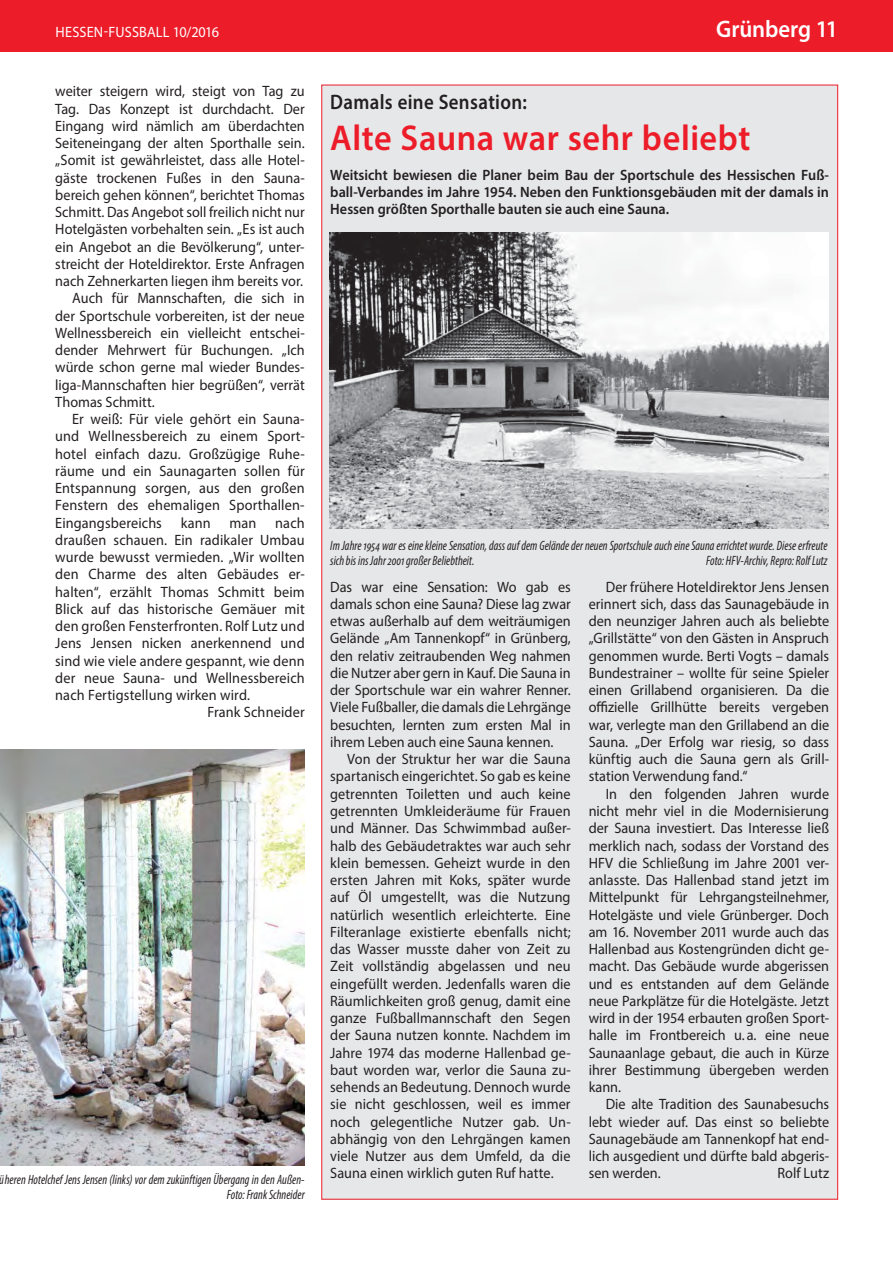
<style>
.page{position:relative;width:893px;height:1263px;background:#fff}
.page>*{position:absolute;margin:0;border:0;box-sizing:border-box;transform-origin:0 0}
.t1{font:600 36px "Myriad Pro";letter-spacing:.015em;color:#ed1c29;scale:.95 1}
.t2{font:600 24px "Myriad Pro";letter-spacing:-.005em;color:#fff;scale:.95 1}
.t3{font:600 21px "Myriad Pro";letter-spacing:.02em;color:#231f20;scale:.9 1}
.t4{font:15px/17.2px "Myriad Pro";color:#231f20;text-align:justify;scale:.95 1}
.t5{font:600 15px/17.2px "Myriad Pro";color:#231f20;text-align:justify;scale:.95 1}
.t6{font:15px "Myriad Pro";letter-spacing:.01em;color:#fff;scale:.95 1}
.t7{font:italic condensed 13.5px/15px "Myriad Pro";letter-spacing:.005em;color:#231f20;text-align:right;scale:.9 1}
</style>
<div class="page">
<div style="left:322px;top:85px;width:516px;height:1114px;background:#e6e7e8"></div>
<div style="left:0;top:0;width:893px;height:51px;background:#ed1c29"></div>
<img style="left:0;top:750px;width:305px;height:416px">
<img style="left:330px;top:232px;width:498px;height:296px">
<p class="t6" style="left:55px;top:26px;width:174px">HESSEN-FUSSBALL 10/2016</p>
<h2 class="t2" style="left:716px;top:20px;width:130px">Grünberg 11</h2>
<p class="t4" style="left:55px;top:84px;width:264px">weiter steigern wird, steigt von Tag zu</p>
<p class="t4" style="left:55px;top:101px;width:264px">Tag. Das Konzept ist durchdacht. Der</p>
<p class="t4" style="left:55px;top:119px;width:264px">Eingang wird nämlich am überdachten</p>
<p class="t4" style="left:55px;top:136px;width:264px">Seiteneingang der alten Sporthalle sein.</p>
<p class="t4" style="left:55px;top:153px;width:264px">„Somit ist gewährleistet, dass alle Hotel-</p>
<p class="t4" style="left:55px;top:170px;width:264px">gäste trockenen Fußes in den Sauna-</p>
<p class="t4" style="left:55px;top:188px;width:264px">bereich gehen können“, berichtet Thomas</p>
<p class="t4" style="left:55px;top:205px;width:264px">Schmitt. Das Angebot soll freilich nicht nur</p>
<p class="t4" style="left:55px;top:222px;width:264px">Hotelgästen vorbehalten sein. „Es ist auch</p>
<p class="t4" style="left:55px;top:239px;width:264px">ein Angebot an die Bevölkerung“, unter-</p>
<p class="t4" style="left:55px;top:257px;width:264px">streicht der Hoteldirektor. Erste Anfragen</p>
<p class="t4" style="left:55px;top:274px;width:262px">nach Zehnerkarten liegen ihm bereits vor.</p>
<p class="t4" style="left:72px;top:291px;width:246px">Auch für Mannschaften, die sich in</p>
<p class="t4" style="left:55px;top:308px;width:264px">der Sportschule vorbereiten, ist der neue</p>
<p class="t4" style="left:55px;top:326px;width:264px">Wellnessbereich ein vielleicht entschei-</p>
<p class="t4" style="left:55px;top:343px;width:264px">dender Mehrwert für Buchungen. „Ich</p>
<p class="t4" style="left:55px;top:360px;width:264px">würde schon gerne mal wieder Bundes-</p>
<p class="t4" style="left:55px;top:377px;width:264px">liga-Mannschaften hier begrüßen“, verrät</p>
<p class="t4" style="left:55px;top:395px;width:106px">Thomas Schmitt.</p>
<p class="t4" style="left:72px;top:412px;width:246px">Er weiß: Für viele gehört ein Sauna-</p>
<p class="t4" style="left:55px;top:429px;width:264px">und Wellnessbereich zu einem Sport-</p>
<p class="t4" style="left:55px;top:446px;width:264px">hotel einfach dazu. Großzügige Ruhe-</p>
<p class="t4" style="left:55px;top:464px;width:264px">räume und ein Saunagarten sollen für</p>
<p class="t4" style="left:55px;top:481px;width:264px">Entspannung sorgen, aus den großen</p>
<p class="t4" style="left:55px;top:498px;width:264px">Fenstern des ehemaligen Sporthallen-</p>
<p class="t4" style="left:55px;top:515px;width:114px">Eingangsbe reichs</p>
<p class="t4" style="left:181px;top:515px;width:33px">kann</p>
<p class="t4" style="left:230px;top:515px;width:30px">man</p>
<p class="t4" style="left:275px;top:515px;width:32px">nach</p>
<p class="t4" style="left:55px;top:533px;width:264px">draußen schauen. Ein radikaler Umbau</p>
<p class="t4" style="left:55px;top:550px;width:264px">wurde bewusst vermieden. „Wir wollten</p>
<p class="t4" style="left:55px;top:567px;width:264px">den Charme des alten Gebäudes er-</p>
<p class="t4" style="left:55px;top:584px;width:264px">halten“, erzählt Thomas Schmitt beim</p>
<p class="t4" style="left:55px;top:602px;width:264px">Blick auf das historische Gemäuer mit</p>
<p class="t4" style="left:55px;top:619px;width:264px">den großen Fensterfronten. Rolf Lutz und</p>
<p class="t4" style="left:55px;top:636px;width:264px">Jens Jensen nicken anerkennend und</p>
<p class="t4" style="left:55px;top:653px;width:264px">sind wie viele andere gespannt, wie denn</p>
<p class="t4" style="left:55px;top:671px;width:264px">der neue Sauna- und Wellnessbereich</p>
<p class="t4" style="left:55px;top:688px;width:207px">nach Fertigstellung wirken wird.</p>
<p class="t4" style="left:207px;top:705px;width:104px">Frank Schneider</p>
<p class="t7" style="left:0;top:1173px;width:340px">üheren Hotelchef Jens Jensen (links) vor dem zukünftigen Übergang in den Außen-<br>Foto: Frank Schneider</p>
<h3 class="t3" style="left:330px;top:94px;width:220px">Damals eine Sensation:</h3>
<h1 class="t1" style="left:330px;top:124px;width:444px">Alte Sauna war sehr beliebt</h1>
<p class="t5" style="left:330px;top:167px;width:527px">Weitsicht bewiesen die Planer beim Bau der Sportschule des Hessischen Fuß&shy;ball-Verbandes im Jahre 1954. Neben den Funktionsgebäuden mit der damals in Hessen größten Sporthalle bauten sie auch eine Sauna.</p>
<p class="t7" style="left:330px;top:539px;width:554px;text-align:left">Im Jahre 1954 war es eine kleine Sensation, dass auf dem Gelände der neuen Sportschule auch eine Sauna errichtet wurde. Diese erfreute sich bis ins Jahr 2001 großer Beliebtheit.</p>
<p class="t7" style="left:706px;top:554px;width:136px">Foto: HFV-Archiv, Repro: Rolf Lutz</p>
<p class="t4" style="left:330px;top:580px;width:255px">Das war eine Sensation: Wo gab es damals schon eine Sauna? Diese lag zwar etwas außerhalb auf dem weiträumigen Gelände „Am Tannenkopf“ in Grünberg, den relativ zeitraubenden Weg nahmen die Nutzer aber gern in Kauf. Die Sauna in der Sportschule war ein wahrer Renner.<br>Viele Fußballer, die damals die Lehrgänge besuchten, lernten zum ersten Mal in ihrem Leben auch eine Sauna kennen.</p>
<p class="t4" style="left:330px;top:752px;width:255px;text-indent:17px">Von der Struktur her war die Sauna spartanisch eingerichtet. So gab es keine getrennten Toiletten und auch keine getrennten Umkleideräume für Frauen und Männer. Das Schwimmbad außer&shy;halb des Gebäudetraktes war auch sehr klein bemessen. Geheizt wurde in den ersten Jahren mit Koks, später wurde auf Öl umgestellt, was die Nutzung natürlich wesentlich erleichterte. Eine Filteranlage existierte ebenfalls nicht; das Wasser musste daher von Zeit zu Zeit vollständig abgelassen und neu eingefüllt werden. Jedenfalls waren die Räumlichkeiten groß genug, damit eine ganze Fußballmannschaft den Segen der Sauna nutzen konnte. Nachdem im Jahre 1974 das moderne Hallenbad ge&shy;baut worden war, verlor die Sauna zu&shy;sehends an Bedeutung. Dennoch wurde sie nicht geschlossen, weil es immer noch gelegentliche Nutzer gab. Un&shy;abhängig von den Lehrgängen kamen viele Nutzer aus dem Umfeld, da die Sauna einen wirklich guten Ruf hatte.</p>
<p class="t4" style="left:589px;top:580px;width:255px;text-indent:17px">Der frühere Hoteldirektor Jens Jensen erinnert sich, dass das Saunagebäude in den neunziger Jahren auch als beliebte „Grillstätte“ von den Gästen in Anspruch genommen wurde. Berti Vogts – damals Bundestrainer – wollte für seine Spieler einen Grillabend organisieren. Da die offizielle Grillhütte bereits vergeben war, verlegte man den Grillabend an die Sauna. „Der Erfolg war riesig, so dass künftig auch die Sauna gern als Grill&shy;station Verwendung fand.“</p>
<p class="t4" style="left:589px;top:787px;width:255px;text-indent:17px">In den folgenden Jahren wurde nicht mehr viel in die Modernisierung der Sauna investiert. Das Interesse ließ merklich nach, sodass der Vorstand des HFV die Schließung im Jahre 2001 ver&shy;anlasste. Das Hallenbad stand jetzt im Mittelpunkt für Lehrgangsteilnehmer, Hotelgäste und viele Grünberger. Doch am 16. November 2011 wurde auch das Hallenbad aus Kostengründen dicht ge&shy;macht. Das Gebäude wurde abgerissen und es entstanden auf dem Gelände neue Parkplätze für die Hotelgäste. Jetzt wird in der 1954 erbauten großen Sport&shy;halle im Frontbereich u. a. eine neue Saunaanlage gebaut, die auch in Kürze ihrer Bestimmung übergeben werden kann.</p>
<p class="t4" style="left:589px;top:1097px;width:255px;text-indent:17px">Die alte Tradition des Saunabesuchs lebt wieder auf. Das einst so beliebte Saunagebäude am Tannenkopf hat end&shy;lich ausgedient und dürfte bald abgeris&shy;sen werden.</p>
<p class="t4" style="left:777px;top:1166px;width:56px">Rolf Lutz</p>
</div>
